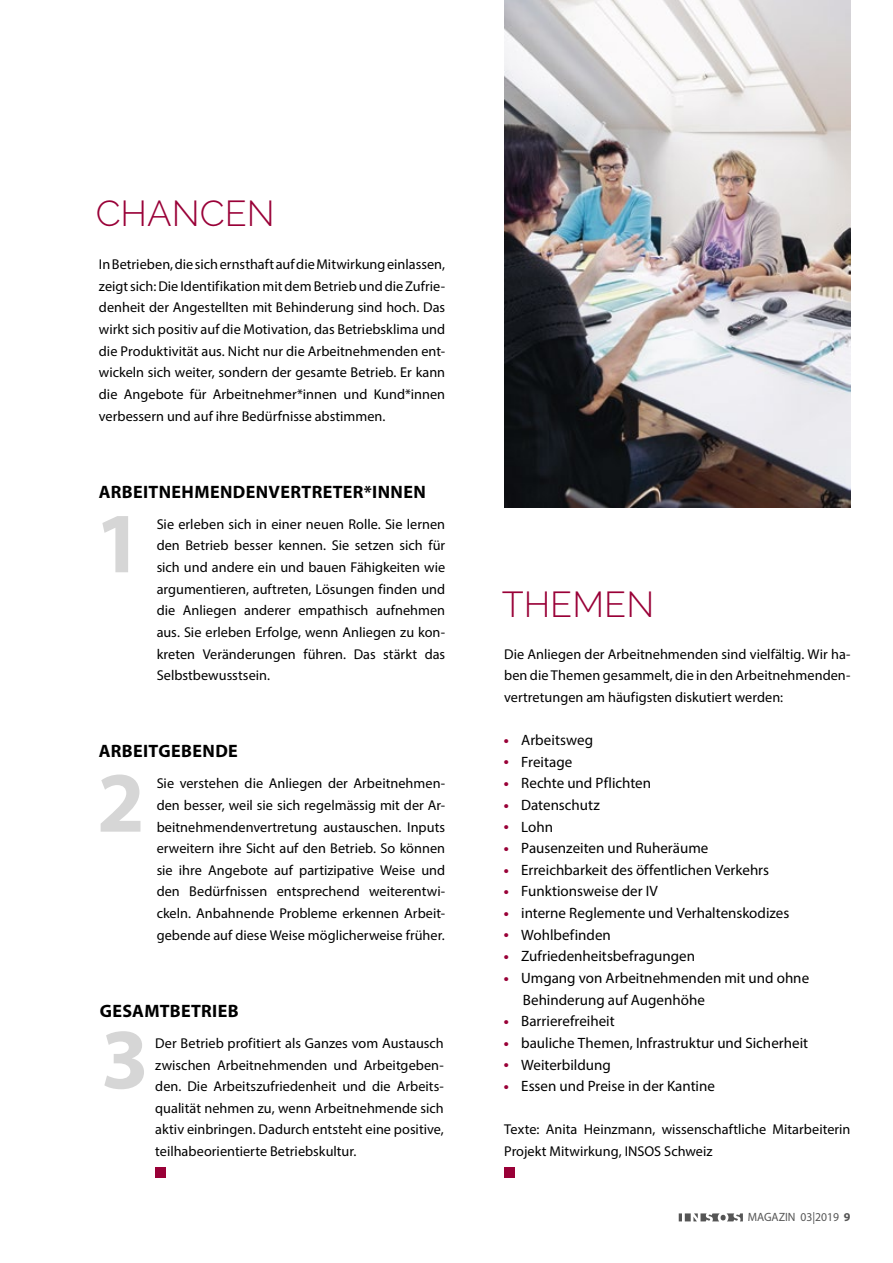
<style>
.page{position:relative;width:893px;height:1263px;background:#fff}
.page>*{position:absolute;margin:0;border:0;box-sizing:border-box;transform-origin:0 0}
.t1{font:300 36px "Raleway";color:#990037}
.t2{font:700 18px "Myriad Pro";letter-spacing:.02em;color:#000}
.t3{font:15px/21.6px "Myriad Pro";color:#000}
.t4{font:14.25px/21.6px "Myriad Pro";letter-spacing:.005em;color:#000;text-align:justify}
.t5{font:12px "Myriad Pro";color:#555}
.s1{font-weight:700}
</style>
<div class="page">
<svg style="left:679px;top:1213px;width:64px;height:8px"></svg>
<svg style="left:102px;top:516px;width:26px;height:56px"></svg>
<svg style="left:101px;top:774px;width:39px;height:58px"></svg>
<svg style="left:104px;top:1031px;width:40px;height:58px"></svg>
<div style="left:155px;top:1167px;width:11px;height:11px;background:#990037"></div>
<div style="left:504px;top:1167px;width:11px;height:11px;background:#990037"></div>
<img style="left:504px;top:0;width:346px;height:507px">
<h1 class="t1" style="left:96px;top:192px;width:181px">CHANCEN</h1>
<p class="t4" style="left:99px;top:253px;width:348px">In Betrieben, die sich ernsthaft auf die Mitwirkung einlassen, zeigt sich: Die Identifikation mit dem Betrieb und die Zufrie&shy;denheit der Angestellten mit Behinderung sind hoch. Das wirkt sich positiv auf die Motivation, das Betriebsklima und die Produktivität aus. Nicht nur die Arbeitnehmenden ent&shy;wickeln sich weiter, sondern der gesamte Betrieb. Er kann die Angebote für Arbeitnehmer*innen und Kund*innen verbessern und auf ihre Bedürfnisse abstimmen.</p>
<p class="t2" style="left:99px;top:480px;width:329px">ARBEITNEHMENDENVERTRETER*INNEN</p>
<p class="t4" style="left:157px;top:513px;width:290px">Sie erleben sich in einer neuen Rolle. Sie lernen den Betrieb besser kennen. Sie setzen sich für sich und andere ein und bauen Fähigkeiten wie argumentieren, auftreten, Lösungen finden und die Anliegen anderer empathisch aufnehmen aus. Sie erleben Erfolge, wenn Anliegen zu kon&shy;kreten Veränderungen führen. Das stärkt das Selbstbewusstsein.</p>
<p class="t2" style="left:99px;top:739px;width:141px">ARBEITGEBENDE</p>
<p class="t4" style="left:157px;top:772px;width:290px">Sie verstehen die Anliegen der Arbeitnehmen&shy;den besser, weil sie sich regelmässig mit der Ar&shy;beitnehmendenvertretung austauschen. Inputs erweitern ihre Sicht auf den Betrieb. So können sie ihre Angebote auf partizipative Weise und den Bedürfnissen entsprechend weiterentwi&shy;ckeln. Anbahnende Probleme erkennen Arbeit&shy;gebende auf diese Weise möglicherweise früher.</p>
<p class="t2" style="left:100px;top:999px;width:140px">GESAMTBETRIEB</p>
<p class="t4" style="left:155px;top:1032px;width:290px">Der Betrieb profitiert als Ganzes vom Austausch zwischen Arbeitnehmenden und Arbeitgeben&shy;den. Die Arbeitszufriedenheit und die Arbeits&shy;qualität nehmen zu, wenn Arbeitnehmende sich aktiv einbringen. Dadurch entsteht eine positive, teilhabeorientierte Betriebskultur.</p>
<h1 class="t1" style="left:502px;top:583px;width:154px">THEMEN</h1>
<p class="t4" style="left:504px;top:643px;width:348px">Die Anliegen der Arbeitnehmenden sind vielfältig. Wir ha&shy;ben die Themen gesammelt, die in den Arbeitnehmenden&shy;vertretungen am häufigsten diskutiert werden:</p>
<p class="t3" style="left:521px;top:729px;width:289px">Arbeitsweg<br>Freitage<br>Rechte und Pflichten<br>Datenschutz<br>Lohn<br>Pausenzeiten und Ruheräume<br>Erreichbarkeit des öffentlichen Verkehrs<br>Funktionsweise der IV<br>interne Reglemente und Verhaltenskodizes<br>Wohlbefinden<br>Zufriedenheitsbefragungen<br>Umgang von Arbeitnehmenden mit und ohne<br>Behinderung auf Augenhöhe<br>Barrierefreiheit<br>bauliche Themen, Infrastruktur und Sicherheit<br>Weiterbildung<br>Essen und Preise in der Kantine</p>
<p class="t4" style="left:504px;top:1118px;width:348px">Texte: Anita Heinzmann, wissenschaftliche Mitarbeiterin<br>Projekt Mitwirkung, INSOS Schweiz</p>
<p class="t5" style="left:748px;top:1210px;width:104px">MAGAZIN 03|2019 <span class="s1">9</span></p>
</div>
